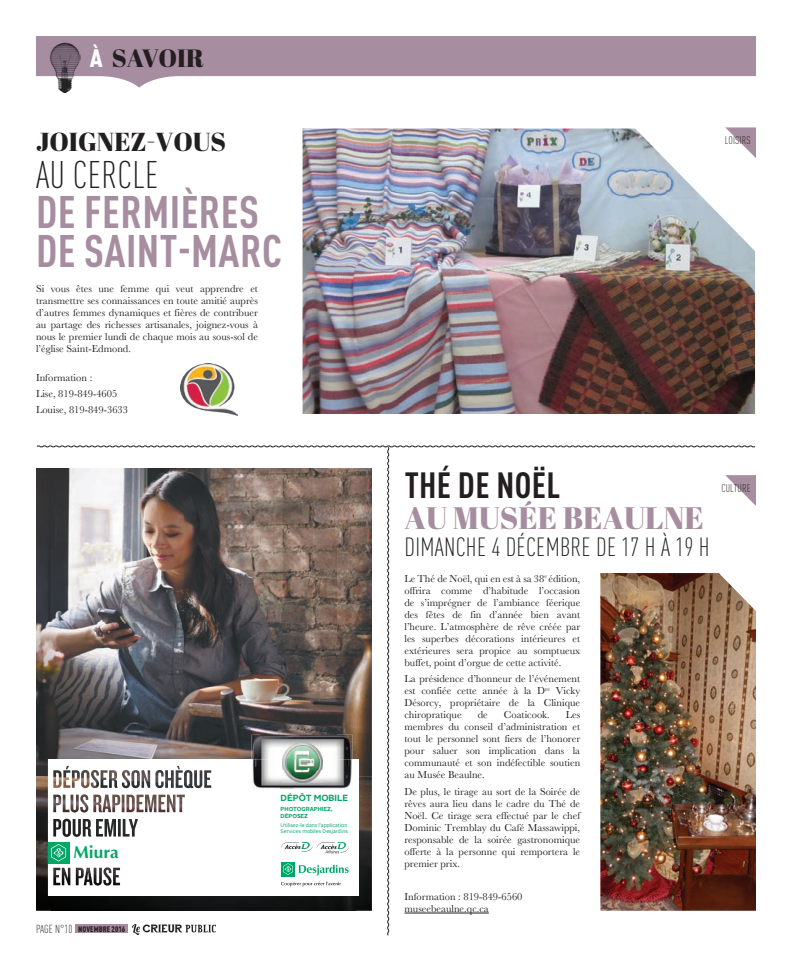
<style>
.page{position:relative;width:792px;height:972px;background:#fff}
.page>*{position:absolute;margin:0;border:0;box-sizing:border-box;transform-origin:0 0}
.t1{font:700 condensed 45px/39px "DINOT";letter-spacing:.01em;color:#a78da0}
.t2{font:300 condensed 38px "DINOT";letter-spacing:.01em;color:#231f20}
.t3{font:700 condensed 36px "DINOT";color:#231f20}
.t4{font:31px "Abril Fatface";color:#a78da0}
.t5{font:300 condensed 26px "DINOT";letter-spacing:.01em;color:#231f20}
.t6{font:26px "Abril Fatface";color:#231f20}
.t7{font:25px "Abril Fatface";color:#231f20}
.t8{font:700 17.4px "Optima";color:#00a665}
.t9{font:300 condensed 11.5px "DINOT";color:#231f20}
.t10{font:300 condensed 11px "DINOT";letter-spacing:.01em;color:#231f20}
.t11{font:10.5px/12px "Baskerville";color:#231f20;text-align:justify}
.t12{font:700 8.9px "Alright Sans";color:#00a665}
.t13{font:900 condensed 8px "DINOT";letter-spacing:.01em;color:#231f20}
.t14{font:700 5.8px/7px "Alright Sans";color:#00a665}
.t15{font:5.2px/6.3px "Alright Sans";color:#00a665}
.s1{font-family:"DINOT";font-weight:900;font-stretch:condensed;color:#fff}
.s2{font-weight:300;font-size:11.5px}
</style>
<div class="page">
<svg style="left:36px;top:36px;width:720px;height:52px;fill:#a78da0"></svg>
<img style="left:50px;top:42px;width:31px;height:50px">
<svg style="left:725px;top:127px;width:31px;height:31px"></svg>
<img style="left:180px;top:364px;width:58px;height:52px">
<img style="left:303px;top:129px;width:452px;height:285px">
<img style="left:36px;top:445px;width:720px;height:491px">
<img style="left:252px;top:735px;width:100px;height:55px">
<img style="left:282px;top:742px;width:41px;height:41px">
<h3 class="t7" style="left:90px;top:41px;width:115px"><span class="s1">À</span> SAVOIR</h3>
<h3 class="t6" style="left:36px;top:124px;width:187px">JOIGNEZ-VOUS</h3>
<h2 class="t2" style="left:36px;top:153px;width:124px">AU CERCLE</h2>
<h1 class="t1" style="left:36px;top:192px;width:248px">DE FERMIÈRES<br>DE SAINT-MARC</h1>
<p class="t11" style="left:36px;top:282px;width:224px">Si vous êtes une femme qui veut apprendre et transmettre ses connaissances en toute amitié auprès d’autres femmes dynamiques et fières de contribuer au partage des richesses artisanales, joignez-vous à nous le premier lundi de chaque mois au sous-sol de l’église Saint-Edmond.</p>
<p class="t11" style="left:36px;top:369px;width:94px;line-height:16.2px;text-align:left">Information :<br>Lise, 819-849-4605<br>Louise, 819-849-3633</p>
<h3 class="t8" style="left:74px;top:841px;width:47px">Miura</h3>
<p class="t9" style="left:36px;top:922px;width:5px">PAGE</p>
<p class="t13" style="left:55px;top:924px;width:72px"><span class="s2">N°10</span> NOVEMBRE 2016</p>
<p class="t12" style="left:281px;top:792px;width:69px">DÉPÔT MOBILE</p>
<p class="t14" style="left:281px;top:806px;width:53px">PHOTOGRAPHIEZ,<br>DÉPOSEZ</p>
<p class="t15" style="left:281px;top:822px;width:69px">Utilisez-le dans l’application<br>Services mobiles Desjardins</p>
<p class="t10" style="left:725px;top:134px;width:26px">LOISIRS</p>
<h3 class="t3" style="left:405px;top:463px;width:152px">THÉ DE NOËL</h3>
<h3 class="t4" style="left:404px;top:496px;width:261px">AU MUSÉE BEAULNE</h3>
<h3 class="t5" style="left:405px;top:532px;width:306px">DIMANCHE 4 DÉCEMBRE DE 17 H À 19 H</h3>
<p class="t11" style="left:404px;top:573px;width:177px">Le Thé de Noël, qui en est à sa 38<sup>e</sup> édition, offrira comme d’habitude l’occasion de s’imprégner de l’ambiance féerique des fêtes de fin d’année bien avant l’heure. L’atmosphère de rêve créée par les superbes décorations intérieures et extérieures sera propice au somptueux buffet, point d’orgue de cette activité.</p>
<p class="t11" style="left:404px;top:673px;width:177px">La présidence d’honneur de l’événement est confiée cette année à la D<sup>re</sup> Vicky Désorcy, propriétaire de la Clinique chiropratique</p>
<p class="t11" style="left:478px;top:709px;width:12px">de</p>
<p class="t11" style="left:504px;top:709px;width:47px">Coaticook.</p>
<p class="t11" style="left:404px;top:709px;width:177px;text-indent:161px">Les membres du conseil d’administration et tout le personnel sont fiers de l’honorer pour saluer son implication dans la communauté et son indéfectible soutien au Musée Beaulne.</p>
<p class="t11" style="left:404px;top:786px;width:177px">De plus, le tirage au sort de la Soirée de rêves aura lieu dans le cadre du Thé de Noël. Ce tirage sera effectué par le chef Dominic Tremblay du Café Massawippi, responsable de la soirée gastronomique offerte à la personne qui remportera le premier prix.</p>
<p class="t11" style="left:404px;top:891px;width:120px">Information : 819-849-6560 museebeaulne.qc.ca</p>
<p class="t10" style="left:721px;top:482px;width:31px">CULTURE</p>
</div>
